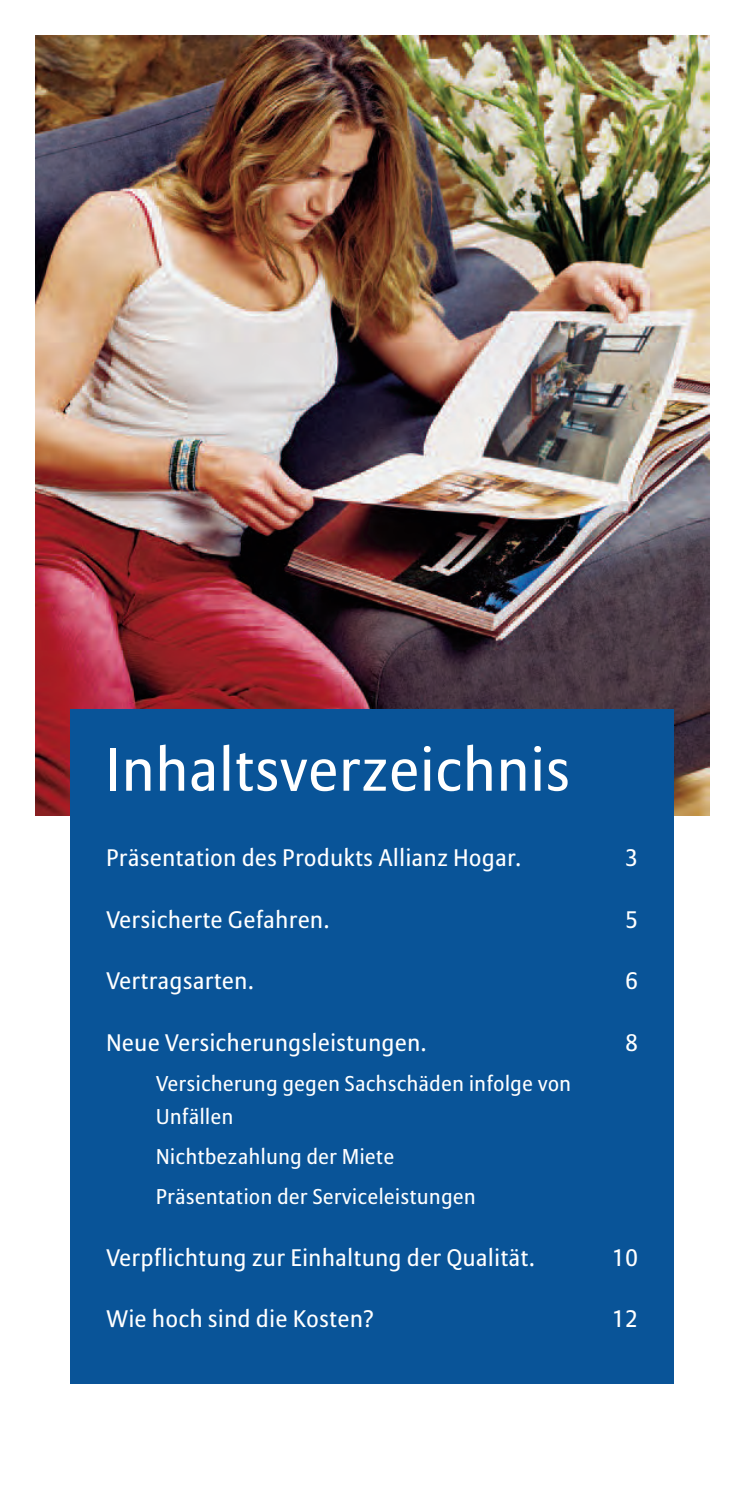
<style>
.page{position:relative;width:745px;height:1489px;background:#fff}
.page>*{position:absolute;margin:0;border:0;box-sizing:border-box;transform-origin:0 0}
.t1{font:60px "Allianz Sans";letter-spacing:.025em;color:#fff}
.t2{font:23.75px "Allianz Sans";letter-spacing:.03em;color:#fff}
.t3{font:21.25px/33px "Allianz Sans";letter-spacing:.03em;color:#fff}
</style>
<div class="page">
<img style="left:35px;top:35px;width:674px;height:780px">
<div style="left:71px;top:709px;width:602px;height:674px;background:#095498"></div>
<h1 class="t1" style="left:106px;top:734px;width:464px">Inhaltsverzeichnis</h1>
<p class="t2" style="left:106px;top:844px;width:416px">Präsentation des Produkts Allianz Hogar.</p>
<p class="t2" style="left:625px;top:844px;width:14px">3</p>
<p class="t2" style="left:106px;top:905px;width:224px">Versicherte Gefahren.</p>
<p class="t2" style="left:625px;top:905px;width:14px">5</p>
<p class="t2" style="left:106px;top:967px;width:149px">Vertragsarten.</p>
<p class="t2" style="left:625px;top:967px;width:14px">6</p>
<p class="t2" style="left:106px;top:1028px;width:321px">Neue Versicherungsleistungen.</p>
<p class="t2" style="left:625px;top:1028px;width:14px">8</p>
<p class="t3" style="left:156px;top:1066px;width:416px">Versicherung gegen Sachschäden infolge von<br>Unfällen</p>
<p class="t3" style="left:156px;top:1136px;width:321px;line-height:40.2px">Nichtbezahlung der Miete<br>Präsentation der Serviceleistungen</p>
<p class="t2" style="left:106px;top:1243px;width:429px">Verpflichtung zur Einhaltung der Qualität.</p>
<p class="t2" style="left:612px;top:1243px;width:27px">10</p>
<p class="t2" style="left:106px;top:1304px;width:269px">Wie hoch sind die Kosten?</p>
<p class="t2" style="left:612px;top:1304px;width:27px">12</p>
</div>
